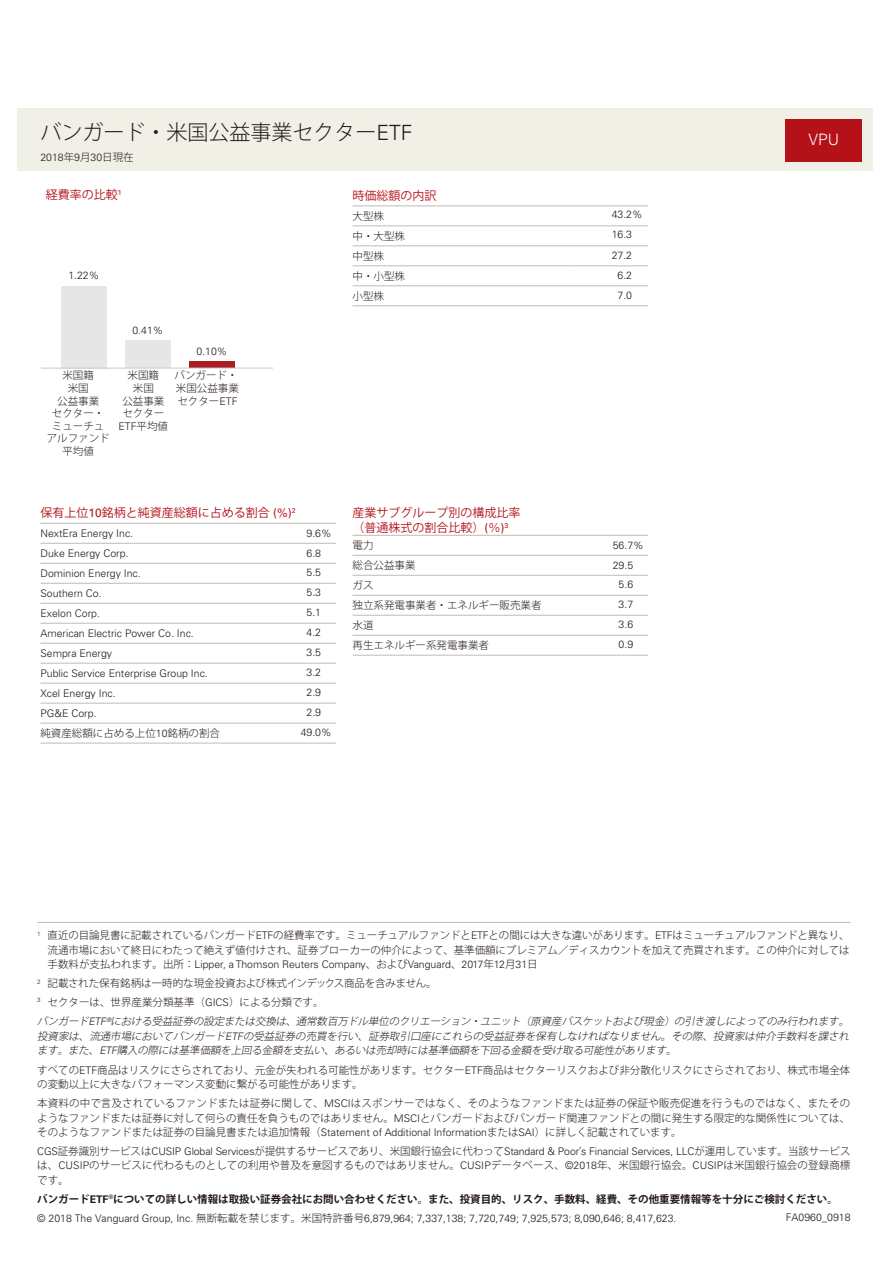
<style>
.page{position:relative;width:893px;height:1263px;background:#fff}
.page>*{position:absolute;margin:0;border:0;box-sizing:border-box;transform-origin:0 0}
.t1{font:300 21px "Koz Go Pro";color:#221815}
.t2{font:300 15.75px "Univers LT Std";color:#fff}
.t3{font:12px/14.4px "Koz Go Pro";color:#b41119}
.t4{font:300 10.5px/12.6px "Koz Go Pro";color:#221815}
.t5{font:300 10.5px/20px "Univers LT Std";color:#221815}
.t6{font:700 10.5px "Koz Go Pro";color:#221815}
.t7{font:italic 300 10.35px/14.2px "Koz Go Pro";color:#221815;text-align:justify}
.s1{font-family:"Univers LT Std"}
.s2{font-family:"Koz Go Pro"}
</style>
<div class="page">
<div style="left:18px;top:108px;width:855px;height:62px;background:#f1f0e7"></div>
<div style="left:786px;top:119px;width:76px;height:42px;background:#b41119"></div>
<hr style="left:37px;top:922px;width:813px;height:1px;background:#bebcb8">
<hr style="left:40px;top:523px;width:221px;height:1px;background:#bebcb8">
<hr style="left:261px;top:523px;width:75px;height:1px;background:#bebcb8">
<hr style="left:40px;top:543px;width:221px;height:1px;background:#bebcb8">
<hr style="left:261px;top:543px;width:75px;height:1px;background:#bebcb8">
<hr style="left:40px;top:563px;width:221px;height:1px;background:#bebcb8">
<hr style="left:261px;top:563px;width:75px;height:1px;background:#bebcb8">
<hr style="left:40px;top:583px;width:221px;height:1px;background:#bebcb8">
<hr style="left:261px;top:583px;width:75px;height:1px;background:#bebcb8">
<hr style="left:40px;top:603px;width:221px;height:1px;background:#bebcb8">
<hr style="left:261px;top:603px;width:75px;height:1px;background:#bebcb8">
<hr style="left:40px;top:623px;width:221px;height:1px;background:#bebcb8">
<hr style="left:261px;top:623px;width:75px;height:1px;background:#bebcb8">
<hr style="left:40px;top:643px;width:221px;height:1px;background:#bebcb8">
<hr style="left:261px;top:643px;width:75px;height:1px;background:#bebcb8">
<hr style="left:40px;top:663px;width:221px;height:1px;background:#bebcb8">
<hr style="left:261px;top:663px;width:75px;height:1px;background:#bebcb8">
<hr style="left:40px;top:683px;width:221px;height:1px;background:#bebcb8">
<hr style="left:261px;top:683px;width:75px;height:1px;background:#bebcb8">
<hr style="left:40px;top:703px;width:221px;height:1px;background:#bebcb8">
<hr style="left:261px;top:703px;width:75px;height:1px;background:#bebcb8">
<hr style="left:40px;top:723px;width:221px;height:1px;background:#bebcb8">
<hr style="left:261px;top:723px;width:75px;height:1px;background:#bebcb8">
<hr style="left:40px;top:743px;width:221px;height:1px;background:#bebcb8">
<hr style="left:261px;top:743px;width:75px;height:1px;background:#bebcb8">
<hr style="left:352px;top:535px;width:221px;height:1px;background:#bebcb8">
<hr style="left:573px;top:535px;width:75px;height:1px;background:#bebcb8">
<hr style="left:352px;top:555px;width:221px;height:1px;background:#bebcb8">
<hr style="left:573px;top:555px;width:75px;height:1px;background:#bebcb8">
<hr style="left:352px;top:575px;width:221px;height:1px;background:#bebcb8">
<hr style="left:573px;top:575px;width:75px;height:1px;background:#bebcb8">
<hr style="left:352px;top:595px;width:221px;height:1px;background:#bebcb8">
<hr style="left:573px;top:595px;width:75px;height:1px;background:#bebcb8">
<hr style="left:352px;top:615px;width:221px;height:1px;background:#bebcb8">
<hr style="left:573px;top:615px;width:75px;height:1px;background:#bebcb8">
<hr style="left:352px;top:635px;width:221px;height:1px;background:#bebcb8">
<hr style="left:573px;top:635px;width:75px;height:1px;background:#bebcb8">
<hr style="left:352px;top:655px;width:221px;height:1px;background:#bebcb8">
<hr style="left:573px;top:655px;width:75px;height:1px;background:#bebcb8">
<hr style="left:352px;top:206px;width:221px;height:1px;background:#bebcb8">
<hr style="left:573px;top:206px;width:75px;height:1px;background:#bebcb8">
<hr style="left:352px;top:226px;width:221px;height:1px;background:#bebcb8">
<hr style="left:573px;top:226px;width:75px;height:1px;background:#bebcb8">
<hr style="left:352px;top:246px;width:221px;height:1px;background:#bebcb8">
<hr style="left:573px;top:246px;width:75px;height:1px;background:#bebcb8">
<hr style="left:352px;top:266px;width:221px;height:1px;background:#bebcb8">
<hr style="left:573px;top:266px;width:75px;height:1px;background:#bebcb8">
<hr style="left:352px;top:286px;width:221px;height:1px;background:#bebcb8">
<hr style="left:573px;top:286px;width:75px;height:1px;background:#bebcb8">
<hr style="left:352px;top:305px;width:221px;height:1px;background:#bebcb8">
<hr style="left:573px;top:305px;width:75px;height:1px;background:#bebcb8">
<div style="left:61px;top:286px;width:45px;height:82px;background:#e6e6e7"></div>
<div style="left:125px;top:341px;width:45px;height:27px;background:#e6e6e7"></div>
<div style="left:189px;top:362px;width:45px;height:6px;background:#ab1f24"></div>
<hr style="left:41px;top:368px;width:232px;height:1px;background:#c9caca">
<h1 class="t1" style="left:40px;top:119px;width:374px">バンガード・米国公益事業セクター<span class="s1">ETF</span></h1>
<p class="t5" style="left:40px;top:148px;width:95px">2018<span class="s2">年</span>9<span class="s2">月</span>30<span class="s2">日現在</span></p>
<p class="t3" style="left:46px;top:187px;width:77px">経費率の比較<sup>1</sup></p>
<p class="t5" style="left:68px;top:265px;width:32px">1.22%</p>
<p class="t4" style="left:47px;top:369px;width:64px;text-align:center">米国籍<br>米国<br>公益事業<br>セクター・ミューチュアルファンド平均値</p>
<p class="t5" style="left:132px;top:320px;width:32px">0.41%</p>
<p class="t5" style="left:197px;top:341px;width:32px">0.10%</p>
<p class="t4" style="left:175px;top:369px;width:66px">バンガード・米国公益事業セクター<span class="s1">ETF</span></p>
<p class="t4" style="left:122px;top:369px;width:43px;text-align:center">米国籍米国<br>公益事業セクター</p>
<p class="t5" style="left:119px;top:416px;width:51px">ETF<span class="s2">平均値</span></p>
<p class="t3" style="left:40px;top:506px;width:257px">保有上位<span class="s1">10</span>銘柄と純資産総額に占める割合 <span class="s1">(%)</span><sup>2</sup></p>
<p class="t5" style="left:40px;top:523px;width:169px">NextEra Energy Inc.<br>Duke Energy Corp.<br>Dominion Energy Inc.<br>Southern Co.<br>Exelon Corp.<br>American Electric Power Co. Inc.<br>Sempra Energy<br>Public Service Enterprise Group Inc.<br>Xcel Energy Inc.<br>PG&amp;E Corp.</p>
<p class="t4" style="left:40px;top:727px;width:181px">純資産総額に占める上位<span class="s1">10</span>銘柄の割合</p>
<p class="t5" style="left:301px;top:523px;width:32px;text-align:center">9.6%<br>6.8<br>5.5<br>5.3<br>5.1<br>4.2<br>3.5<br>3.2<br>2.9<br>2.9<br>49.0%</p>
<p class="t3" style="left:352px;top:188px;width:86px">時価総額の内訳</p>
<p class="t4" style="left:352px;top:210px;width:33px">大型株</p>
<p class="t4" style="left:352px;top:226px;width:54px;line-height:20px">中・大型株中型株</p>
<p class="t4" style="left:352px;top:266px;width:54px;line-height:20px">中・小型株小型株</p>
<p class="t3" style="left:352px;top:506px;width:170px">産業サブグループ別の構成比率（普通株式の割合比較）<span class="s1">(</span>％<span class="s1">)</span><sup>3</sup></p>
<p class="t4" style="left:352px;top:535px;width:190px;line-height:20px">電力<br>総合公益事業<br>ガス<br>独立系発電事業者・エネルギー販売業者水道<br>再生エネルギー系発電事業者</p>
<p class="t5" style="left:612px;top:204px;width:32px">43.2%</p>
<p class="t5" style="left:612px;top:225px;width:22px">16.3</p>
<p class="t5" style="left:612px;top:245px;width:22px">27.2</p>
<p class="t5" style="left:618px;top:265px;width:16px">6.2</p>
<p class="t5" style="left:618px;top:286px;width:16px">7.0</p>
<p class="t5" style="left:613px;top:535px;width:32px">56.7%</p>
<p class="t5" style="left:613px;top:555px;width:22px">29.5</p>
<p class="t5" style="left:619px;top:575px;width:16px">5.6</p>
<p class="t5" style="left:619px;top:595px;width:16px">3.7</p>
<p class="t5" style="left:619px;top:615px;width:16px">3.6</p>
<p class="t5" style="left:619px;top:635px;width:16px">0.9</p>
<h2 class="t2" style="left:808px;top:130px;width:32px">VPU</h2>
<p class="t4" style="left:37px;top:928px;width:814px;line-height:14.4px;text-align:right"><sup>1</sup> 直近の目論見書に記載されているバンガード<span class="s1">ETF</span>の経費率です。ミューチュアルファンドと<span class="s1">ETF</span>との間には大きな違いがあります。<span class="s1">ETF</span>はミューチュアルファンドと異なり、流通市場において終日にわたって絶えず値付けされ、証券ブローカーの仲介によって、基準価額にプレミアム／ディスカウントを加えて売買されます。この仲介に対しては</p>
<p class="t5" style="left:48px;top:954px;width:492px"><span class="s2">手数料が支払われます。出所：</span>Lipper, a Thomson Reuters Company<span class="s2">、および</span>Vanguard<span class="s2">、</span>2017<span class="s2">年</span>12<span class="s2">月</span>31<span class="s2">日</span></p>
<p class="t4" style="left:37px;top:974px;width:401px;line-height:18.9px"><sup>2</sup> 記載された保有銘柄は一時的な現金投資および株式インデックス商品を含みません。<br><sup>3</sup> セクターは、世界産業分類基準（<span class="s1">GICS</span>）による分類です。</p>
<p class="t7" style="left:37px;top:1014px;width:816px">バンガード<span class="s1">ETF</span><sup>®</sup>における受益証券の設定または交換は、通常数百万ドル単位のクリエーション・ユニット（原資産バスケットおよび現金）の引き渡しによってのみ行われます。投資家は、流通市場においてバンガード<span class="s1">ETF</span>の受益証券の売買を行い、証券取引口座にこれらの受益証券を保有しなければなりません。その際、投資家は仲介手数料を課されます。また、<span class="s1">ETF</span>購入の際には基準価額を上回る金額を支払い、あるいは売却時には基準価額を下回る金額を受け取る可能性があります。</p>
<p class="t4" style="left:37px;top:1063px;width:815px;line-height:14.4px">すべての<span class="s1">ETF</span>商品はリスクにさらされており、元金が失われる可能性があります。セクター<span class="s1">ETF</span>商品はセクターリスクおよび非分散化リスクにさらされており、株式市場全体の変動以上に大きなパフォーマンス変動に繋がる可能性があります。</p>
<p class="t4" style="left:37px;top:1096px;width:814px;line-height:14.4px;text-align:justify">本資料の中で言及されているファンドまたは証券に関して、<span class="s1">MSCI</span>はスポンサーではなく、そのようなファンドまたは証券の保証や販売促進を行うものではなく、またそのようなファンドまたは証券に対して何らの責任を負うものではありません。<span class="s1">MSCI</span>とバンガードおよびバンガード関連ファンドとの間に発生する限定的な関係性については、そのようなファンドまたは証券の目論見書または追加情報（<span class="s1">Statement of Additional Information</span>または<span class="s1">SAI</span>）に詳しく記載されています。</p>
<p class="t5" style="left:37px;top:1141px;width:815px">CGS<span class="s2">証券識別サービスは</span>CUSIP Global Services<span class="s2">が提供するサービスであり、米国銀行協会に代わって</span>Standard &amp; Poor<span class="s2">ʼ</span>s Financial Services, LLC<span class="s2">が運用しています。当該サービス</span></p>
<p class="t4" style="left:37px;top:1158px;width:815px;line-height:14.4px">は、<span class="s1">CUSIP</span>のサービスに代わるものとしての利用や普及を意図するものではありません。<span class="s1">CUSIP</span>データベース、<span class="s1">©2018</span>年、米国銀行協会。<span class="s1">CUSIP</span>は米国銀行協会の登録商標です。</p>
<p class="t6" style="left:37px;top:1192px;width:802px">バンガード<span class="s1">ETF</span><sup>®</sup>についての詳しい情報は取扱い証券会社にお問い合わせください。また、投資目的、リスク、手数料、経費、その他重要情報等を十分にご検討ください。</p>
<p class="t5" style="left:37px;top:1208px;width:641px">© 2018 The Vanguard Group, Inc. <span class="s2">無断転載を禁じます。米国特許番号</span>6,879,964; 7,337,138; 7,720,749; 7,925,573; 8,090,646; 8,417,623.</p>
<p class="t5" style="left:786px;top:1207px;width:66px">FA0960_0918</p>
</div>
